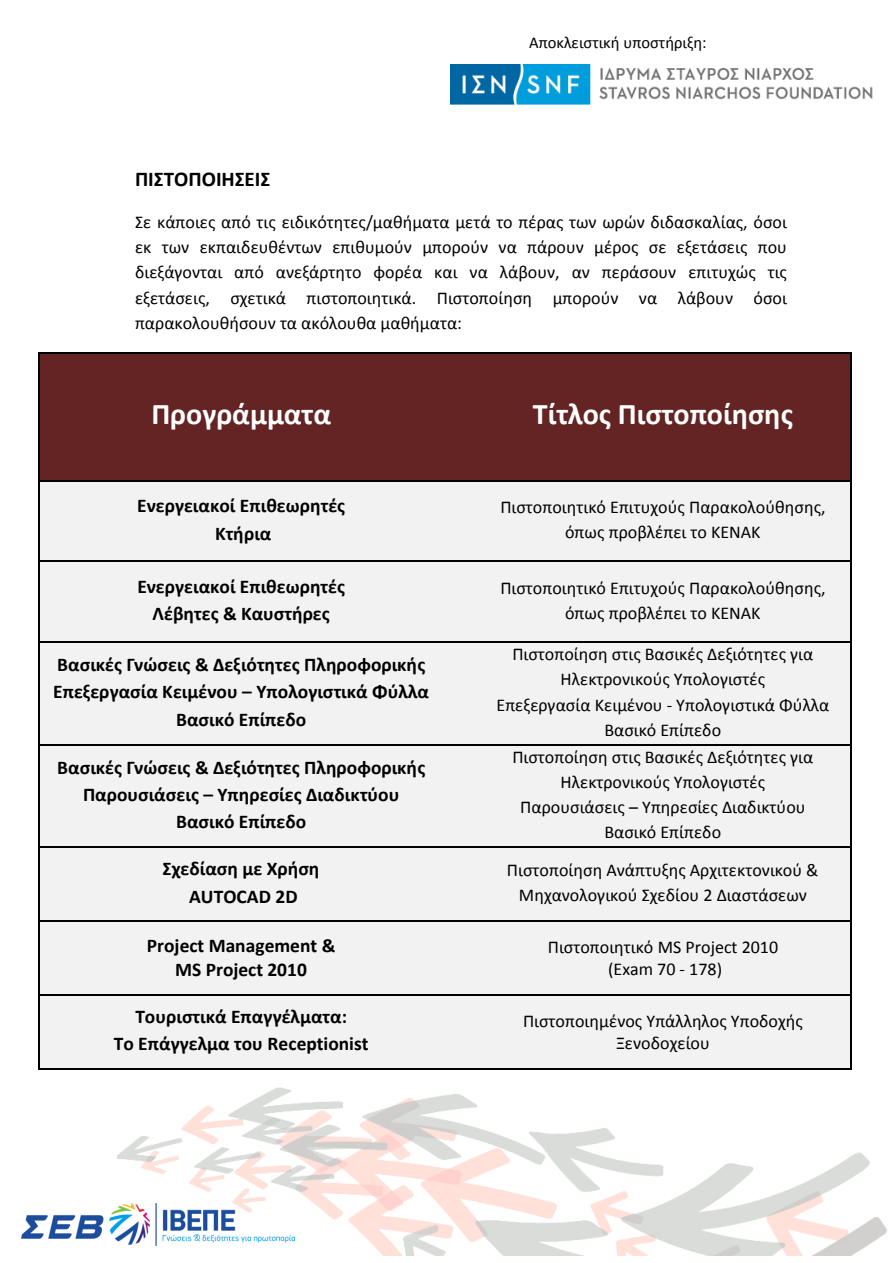
<style>
.page{position:relative;width:893px;height:1263px;background:#fff}
.page>*{position:absolute;margin:0;border:0;box-sizing:border-box;transform-origin:0 0}
.t1{font:700 30px "Calibri";color:#fff}
.t2{font:700 21px "Calibri";color:#000}
.t3{font:700 19.5px/27.3px "Calibri";color:#000;text-align:center}
.t4{font:18px/25.3px "Calibri";color:#000;text-align:center}
.t5{font:16.5px "Calibri";color:#000}
.s1{font-style:inherit}
</style>
<div class="page">
<img style="left:450px;top:64px;width:423px;height:41px">
<img style="left:117px;top:1087px;width:770px;height:169px">
<img style="left:21px;top:1203px;width:273px;height:42px">
<div style="left:40px;top:354px;width:403px;height:126px;background:#632423"></div>
<div style="left:443px;top:354px;width:32px;height:126px;background:#632423"></div>
<div style="left:475px;top:354px;width:375px;height:126px;background:#632423"></div>
<hr style="left:40px;top:352px;width:403px;height:1px;background:#000">
<hr style="left:445px;top:352px;width:30px;height:1px;background:#000">
<hr style="left:477px;top:352px;width:373px;height:1px;background:#000">
<hr style="left:39px;top:353px;width:1px;height:127px;background:#000">
<hr style="left:850px;top:353px;width:1px;height:127px;background:#000">
<div style="left:40px;top:481px;width:403px;height:80px;background:#f2f2f2"></div>
<div style="left:443px;top:481px;width:32px;height:80px;background:#f2f2f2"></div>
<div style="left:475px;top:481px;width:375px;height:80px;background:#f2f2f2"></div>
<hr style="left:40px;top:480px;width:403px;height:1px;background:#000">
<hr style="left:445px;top:480px;width:30px;height:1px;background:#000">
<hr style="left:477px;top:480px;width:373px;height:1px;background:#000">
<hr style="left:39px;top:481px;width:1px;height:80px;background:#000">
<hr style="left:850px;top:481px;width:1px;height:80px;background:#000">
<div style="left:40px;top:562px;width:403px;height:79px;background:#f2f2f2"></div>
<div style="left:443px;top:562px;width:32px;height:79px;background:#f2f2f2"></div>
<div style="left:475px;top:562px;width:375px;height:79px;background:#f2f2f2"></div>
<hr style="left:40px;top:561px;width:403px;height:1px;background:#000">
<hr style="left:445px;top:561px;width:30px;height:1px;background:#000">
<hr style="left:477px;top:561px;width:373px;height:1px;background:#000">
<hr style="left:39px;top:562px;width:1px;height:79px;background:#000">
<hr style="left:850px;top:562px;width:1px;height:79px;background:#000">
<div style="left:40px;top:643px;width:403px;height:101px;background:#f2f2f2"></div>
<div style="left:443px;top:643px;width:32px;height:101px;background:#f2f2f2"></div>
<div style="left:475px;top:643px;width:375px;height:101px;background:#f2f2f2"></div>
<hr style="left:40px;top:641px;width:403px;height:2px;background:#000">
<hr style="left:445px;top:641px;width:30px;height:2px;background:#000">
<hr style="left:477px;top:641px;width:373px;height:2px;background:#000">
<hr style="left:39px;top:643px;width:1px;height:101px;background:#000">
<hr style="left:850px;top:643px;width:1px;height:101px;background:#000">
<div style="left:40px;top:745px;width:403px;height:102px;background:#f2f2f2"></div>
<div style="left:443px;top:745px;width:32px;height:102px;background:#f2f2f2"></div>
<div style="left:475px;top:745px;width:375px;height:102px;background:#f2f2f2"></div>
<hr style="left:40px;top:744px;width:403px;height:1px;background:#000">
<hr style="left:445px;top:744px;width:30px;height:1px;background:#000">
<hr style="left:477px;top:744px;width:373px;height:1px;background:#000">
<hr style="left:39px;top:745px;width:1px;height:102px;background:#000">
<hr style="left:850px;top:745px;width:1px;height:102px;background:#000">
<div style="left:40px;top:848px;width:403px;height:72px;background:#f2f2f2"></div>
<div style="left:443px;top:848px;width:32px;height:72px;background:#f2f2f2"></div>
<div style="left:475px;top:848px;width:375px;height:72px;background:#f2f2f2"></div>
<hr style="left:40px;top:847px;width:403px;height:1px;background:#000">
<hr style="left:445px;top:847px;width:30px;height:1px;background:#000">
<hr style="left:477px;top:847px;width:373px;height:1px;background:#000">
<hr style="left:39px;top:848px;width:1px;height:72px;background:#000">
<hr style="left:850px;top:848px;width:1px;height:72px;background:#000">
<div style="left:40px;top:921px;width:403px;height:73px;background:#f2f2f2"></div>
<div style="left:443px;top:921px;width:32px;height:73px;background:#f2f2f2"></div>
<div style="left:475px;top:921px;width:375px;height:73px;background:#f2f2f2"></div>
<hr style="left:40px;top:920px;width:403px;height:1px;background:#000">
<hr style="left:445px;top:920px;width:30px;height:1px;background:#000">
<hr style="left:477px;top:920px;width:373px;height:1px;background:#000">
<hr style="left:39px;top:921px;width:1px;height:73px;background:#000">
<hr style="left:850px;top:921px;width:1px;height:73px;background:#000">
<div style="left:40px;top:995px;width:403px;height:73px;background:#f2f2f2"></div>
<div style="left:443px;top:995px;width:32px;height:73px;background:#f2f2f2"></div>
<div style="left:475px;top:995px;width:375px;height:73px;background:#f2f2f2"></div>
<hr style="left:40px;top:994px;width:403px;height:1px;background:#000">
<hr style="left:445px;top:994px;width:30px;height:1px;background:#000">
<hr style="left:477px;top:994px;width:373px;height:1px;background:#000">
<hr style="left:39px;top:995px;width:1px;height:73px;background:#000">
<hr style="left:40px;top:1068px;width:403px;height:1px;background:#000">
<hr style="left:444px;top:1068px;width:31px;height:1px;background:#000">
<hr style="left:476px;top:1068px;width:374px;height:1px;background:#000">
<hr style="left:850px;top:995px;width:1px;height:73px;background:#000">
<p class="t5" style="left:529px;top:35px;width:179px">Αποκλειστική υποστήριξη:</p>
<p class="t2" style="left:135px;top:171px;width:137px">ΠΙΣΤΟΠΟΙΗΣΕΙΣ</p>
<p class="t4" style="left:135px;top:211px;width:653px;text-align:justify">Σε κάποιες από τις ειδικότητες/μαθήματα μετά το πέρας των ωρών διδασκαλίας, όσοι εκ των εκπαιδευθέντων επιθυμούν μπορούν να πάρουν μέρος σε εξετάσεις που διεξάγονται από ανεξάρτητο φορέα και να λάβουν, αν περάσουν επιτυχώς τις εξετάσεις, σχετικά πιστοποιητικά. Πιστοποίηση μπορούν να λάβουν όσοι παρακολουθήσουν τα ακόλουθα μαθήματα:</p>
<p class="t1" style="left:151px;top:401px;width:181px">Προγράμματα</p>
<p class="t1" style="left:533px;top:401px;width:261px">Τίτλος Πιστοποίησης</p>
<p class="t3" style="left:137px;top:494px;width:209px">Ενεργειακοί Επιθεωρητές</p>
<p class="t3" style="left:215px;top:521px;width:58px">Κτήρια</p>
<p class="t4" style="left:500px;top:496px;width:327px">Πιστοποιητικό Επιτυχούς Παρακολούθησης, όπως προβλέπει το ΚΕΝΑΚ</p>
<p class="t3" style="left:137px;top:574px;width:209px">Ενεργειακοί Επιθεωρητές<br>Λέβητες &amp; <span class="s1">Κ</span>αυστήρες</p>
<p class="t4" style="left:500px;top:576px;width:327px">Πιστοποιητικό Επιτυχούς Παρακολούθησης, όπως προβλέπει το ΚΕΝΑΚ</p>
<p class="t3" style="left:57px;top:652px;width:370px">Βασικές Γνώσεις &amp; Δεξιότητες Πληροφορικής</p>
<p class="t3" style="left:53px;top:680px;width:377px">Επεξεργασία Κειμένου – Υπολογιστικά Φύλλα</p>
<p class="t3" style="left:176px;top:707px;width:132px">Βασικό Επίπεδο</p>
<p class="t4" style="left:512px;top:643px;width:302px">Πιστοποίηση στις Βασικές Δεξιότητες για<br>Ηλεκτρονικούς Υπολογιστές</p>
<p class="t4" style="left:497px;top:693px;width:334px">Επεξεργασία Κειμένου - Υπολογιστικά Φύλλα<br>Βασικό Επίπεδο</p>
<p class="t3" style="left:57px;top:755px;width:370px">Βασικές Γνώσεις &amp; Δεξιότητες Πληροφορικής</p>
<p class="t3" style="left:83px;top:782px;width:318px">Παρουσιάσεις – Υπηρεσίες Διαδικτύου</p>
<p class="t3" style="left:176px;top:810px;width:132px">Βασικό Επίπεδο</p>
<p class="t3" style="left:163px;top:857px;width:158px">Σχεδίαση με Χρήση</p>
<p class="t3" style="left:189px;top:884px;width:110px">AUTOCAD 2D</p>
<p class="t3" style="left:147px;top:934px;width:190px">Project Management &amp;</p>
<p class="t3" style="left:175px;top:957px;width:133px">MS Project 2010</p>
<p class="t3" style="left:135px;top:1004px;width:213px">Τουριστικά Επαγγέλματα:</p>
<p class="t3" style="left:114px;top:1032px;width:256px">Το Επάγγελμα του Receptionist</p>
<p class="t4" style="left:512px;top:745px;width:302px">Πιστοποίηση στις Βασικές Δεξιότητες για<br>Ηλεκτρονικούς Υπολογιστές</p>
<p class="t4" style="left:520px;top:796px;width:287px">Παρουσιάσεις – Υπηρεσίες Διαδικτύου</p>
<p class="t4" style="left:604px;top:821px;width:118px">Βασικό Επίπεδο</p>
<p class="t4" style="left:507px;top:858px;width:313px">Πιστοποίηση Ανάπτυξης Αρχιτεκτονικού &amp;<br>Μηχανολογικού Σχεδίου 2 Διαστάσεων</p>
<p class="t4" style="left:548px;top:935px;width:232px">Πιστοποιητικό ΜS Project 2010</p>
<p class="t4" style="left:608px;top:957px;width:115px">(Exam 70 - 178)</p>
<p class="t4" style="left:523px;top:1011px;width:281px;line-height:22.2px">Πιστοποιημένος Υπάλληλος Υποδοχής<br>Ξενοδοχείου</p>
</div>
